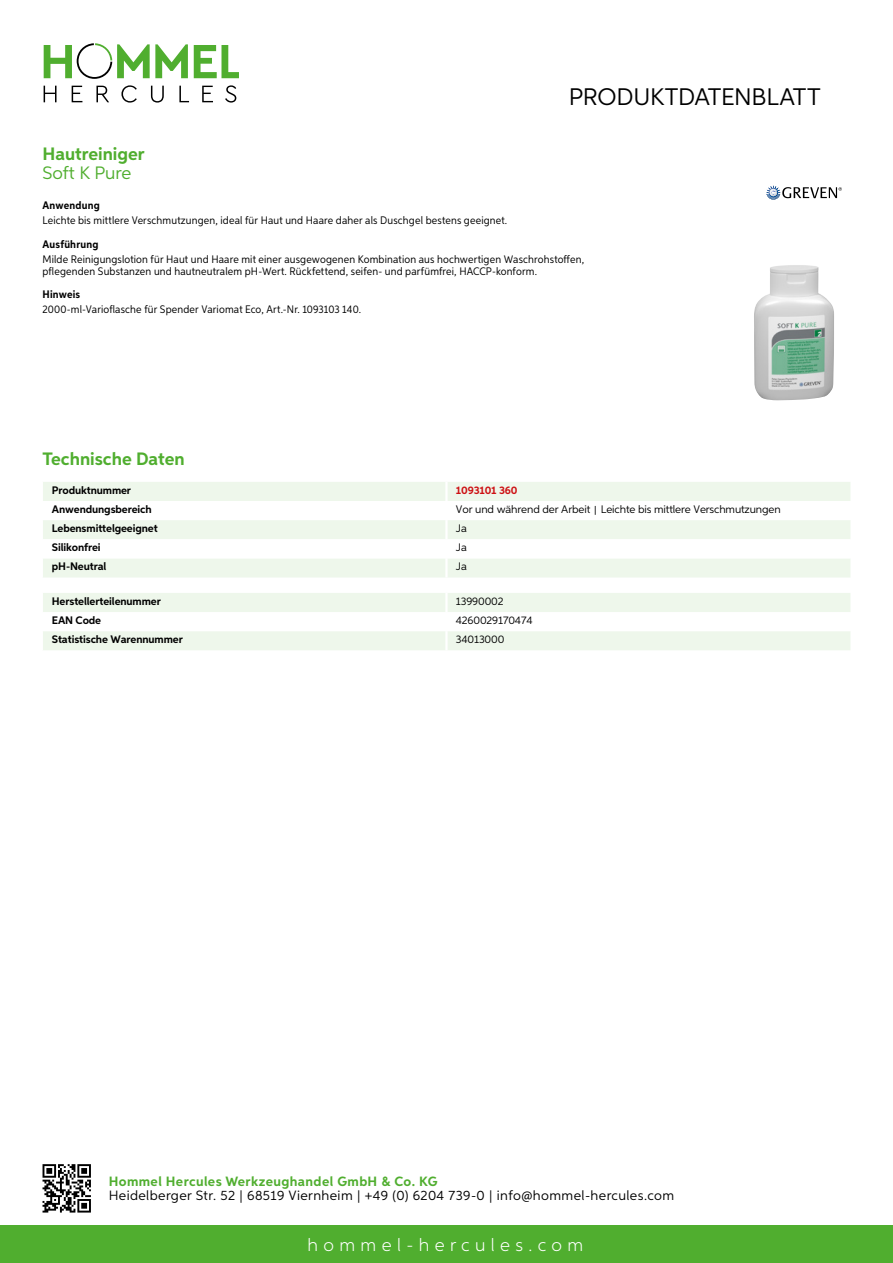
<style>
.page{position:relative;width:893px;height:1263px;background:#fff}
.page>*{position:absolute;margin:0;border:0;box-sizing:border-box;transform-origin:0 0}
.t1{font:24px "Aspira";letter-spacing:-.01em;color:#000}
.t2{font:700 18px "Aspira";color:#50ae2f}
.t3{font:300 18px "Aspira";letter-spacing:.3em;color:#fff}
.t4{font:18px "Aspira";color:#50ae2f}
.t5{font:13.5px "Aspira";letter-spacing:.03em;color:#000}
.t6{font:700 13.5px "Aspira";letter-spacing:.03em;color:#50ae2f}
.t7{font:10.95px/12px "Aspira Nar";letter-spacing:.015em;color:#000}
.t8{font:700 10.95px "Aspira";letter-spacing:-.01em;color:#000}
.t9{font:10.95px "Aspira";letter-spacing:-.01em;color:#000}
.t10{font:700 10.95px "Aspira Nar";letter-spacing:.02em;color:#000}
.t11{font:700 10.95px "Aspira";letter-spacing:-.01em;color:#cd1013}
.s1{font-family:"Wuerth Global";font-size:10.5px}
</style>
<div class="page">
<div style="left:0;top:1226px;width:893px;height:37px;background:#50ae2f"></div>
<svg style="left:43px;top:1164px;width:48px;height:48px"></svg>
<svg style="left:194px;top:45px;width:45px;height:33px"></svg>
<svg style="left:44px;top:43px;width:144px;height:36px"></svg>
<svg style="left:44px;top:86px;width:13px;height:16px"></svg>
<svg style="left:72px;top:86px;width:10px;height:16px"></svg>
<svg style="left:96px;top:86px;width:13px;height:16px"></svg>
<svg style="left:121px;top:85px;width:16px;height:18px"></svg>
<svg style="left:151px;top:86px;width:13px;height:17px"></svg>
<svg style="left:179px;top:86px;width:10px;height:16px"></svg>
<svg style="left:202px;top:86px;width:11px;height:16px"></svg>
<svg style="left:225px;top:85px;width:11px;height:18px"></svg>
<div style="left:43px;top:482px;width:807px;height:95px;background:#eef7eb"></div>
<svg style="left:43px;top:501px;width:807px;height:57px"></svg>
<hr style="left:445px;top:482px;width:3px;height:19px;background:#fff">
<hr style="left:445px;top:501px;width:3px;height:19px;background:#fff">
<hr style="left:445px;top:520px;width:3px;height:19px;background:#fff">
<hr style="left:445px;top:539px;width:3px;height:19px;background:#fff">
<hr style="left:445px;top:558px;width:3px;height:19px;background:#fff">
<svg style="left:43px;top:593px;width:807px;height:57px"></svg>
<hr style="left:445px;top:631px;width:3px;height:19px;background:#fff">
<img style="left:754px;top:265px;width:80px;height:135px">
<svg style="left:766px;top:185px;width:76px;height:14px"></svg>
<h1 class="t1" style="left:569px;top:82px;width:253px">Produktdatenblatt</h1>
<h2 class="t2" style="left:43px;top:142px;width:104px">Hautreiniger</h2>
<h2 class="t4" style="left:43px;top:162px;width:90px">Soft K Pure</h2>
<p class="t10" style="left:43px;top:199px;width:59px">Anwendung</p>
<p class="t7" style="left:43px;top:214px;width:466px">Leichte bis mittlere Verschmutzungen, ideal für Haut und Haare daher als Duschgel bestens geeignet.</p>
<p class="t10" style="left:43px;top:237px;width:58px">Ausführung</p>
<p class="t7" style="left:43px;top:253px;width:543px">Milde Reinigungslotion für Haut und Haare mit einer ausgewogenen Kombination aus hochwertigen Waschrohstoffen, pflegenden Substanzen und hautneutralem pH-Wert. Rückfettend, seifen- und parfümfrei, HACCP-konform.</p>
<p class="t10" style="left:43px;top:287px;width:39px">Hinweis</p>
<p class="t7" style="left:43px;top:303px;width:320px">2000-ml-Varioflasche für Spender Variomat Eco, Art.-Nr. 1093103 140.</p>
<h2 class="t2" style="left:43px;top:448px;width:144px">Technische Daten</h2>
<p class="t8" style="left:52px;top:483px;width:81px">Produktnummer</p>
<p class="t11" style="left:456px;top:483px;width:63px">1093101 360</p>
<p class="t8" style="left:52px;top:502px;width:101px">Anwendungsbereich</p>
<p class="t9" style="left:456px;top:502px;width:326px">Vor und während der Arbeit <span class="s1">|</span> Leichte bis mittlere Verschmutzungen</p>
<p class="t8" style="left:52px;top:521px;width:107px">Lebensmittelgeeignet</p>
<p class="t9" style="left:456px;top:522px;width:13px">Ja</p>
<p class="t8" style="left:52px;top:541px;width:50px">Silikonfrei</p>
<p class="t9" style="left:456px;top:541px;width:13px">Ja</p>
<p class="t8" style="left:52px;top:560px;width:56px">pH-Neutral</p>
<p class="t9" style="left:456px;top:560px;width:13px">Ja</p>
<p class="t8" style="left:52px;top:594px;width:111px">Herstellerteilenummer</p>
<p class="t9" style="left:456px;top:594px;width:49px">13990002</p>
<p class="t8" style="left:52px;top:613px;width:51px">EAN Code</p>
<p class="t9" style="left:456px;top:613px;width:78px">4260029170474</p>
<p class="t8" style="left:52px;top:633px;width:132px">Statistische Warennummer</p>
<p class="t9" style="left:456px;top:633px;width:50px">34013000</p>
<p class="t6" style="left:109px;top:1172px;width:330px">Hommel Hercules Werkzeughandel GmbH &amp; Co. KG</p>
<p class="t5" style="left:109px;top:1187px;width:567px">Heidelberger Str. 52 | 68519 Viernheim | +49 (0) 6204 739-0 | info@hommel-hercules.com</p>
<h2 class="t3" style="left:307px;top:1234px;width:277px">hommel-hercules.com</h2>
</div>
